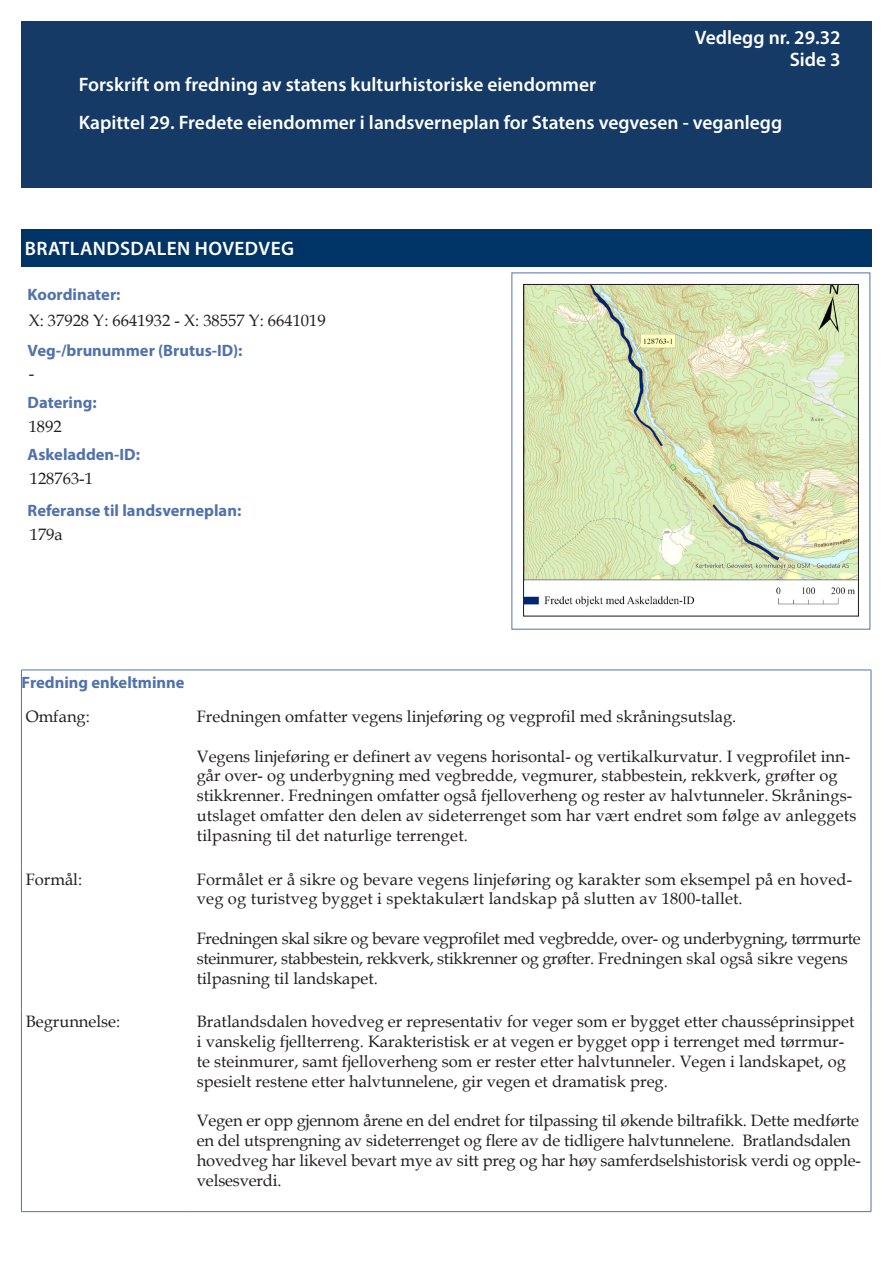
<style>
.page{position:relative;width:893px;height:1263px;background:#fff}
.page>*{position:absolute;margin:0;border:0;box-sizing:border-box;transform-origin:0 0}
.Overskrift_1_MyrPro{font:600 19.5px/22.4px "Myriad Pro";color:#fff;text-align:right}
.Overskrift_1_MyrPro-2{font:600 19.5px "Myriad Pro";letter-spacing:.02em;color:#fff}
.Tekst_-_data_11{font:16.5px/19.8px "Book Antiqua";color:#231f20}
.Tekst_-_data_11-2{font:16.5px/19.8px "Book Antiqua";letter-spacing:-.02em;color:#231f20}
.Overskrift_2_MyrPro{font:700 16.5px "Myriad Pro";color:#5172aa}
</style>
<div class="page">
<div style="left:21px;top:21px;width:851px;height:167px;background:#143a65"></div>
<div style="left:21px;top:230px;width:851px;height:37px;background:#036"></div>
<hr style="left:21px;top:670px;width:170px;height:1px;background:#5172aa">
<hr style="left:21px;top:670px;width:1px;height:34px;background:#5172aa">
<hr style="left:191px;top:670px;width:680px;height:1px;background:#5172aa">
<hr style="left:871px;top:670px;width:1px;height:34px;background:#5172aa">
<hr style="left:21px;top:704px;width:1px;height:162px;background:#5172aa">
<hr style="left:871px;top:704px;width:1px;height:162px;background:#5172aa">
<hr style="left:21px;top:866px;width:1px;height:143px;background:#5172aa">
<hr style="left:871px;top:866px;width:1px;height:143px;background:#5172aa">
<hr style="left:21px;top:1009px;width:1px;height:202px;background:#5172aa">
<hr style="left:871px;top:1009px;width:1px;height:202px;background:#5172aa">
<hr style="left:21px;top:1211px;width:170px;height:1px;background:#5172aa">
<hr style="left:191px;top:1211px;width:680px;height:1px;background:#5172aa">
<img style="left:525px;top:286px;width:332px;height:321px">
<div style="left:523px;top:284px;width:336px;height:333px;border:1px solid #231f20"></div>
<p class="Overskrift_1_MyrPro" style="left:79px;top:73px;width:519px">Forskrift om fredning av statens kulturhistoriske eiendommer</p>
<p class="Overskrift_1_MyrPro" style="left:695px;top:26px;width:147px">Vedlegg nr. 29.32<br>Side 3</p>
<p class="Overskrift_1_MyrPro" style="left:79px;top:111px;width:705px">Kapittel 29. Fredete eiendommer i landsverneplan for Statens vegvesen - veganlegg</p>
<p class="Overskrift_1_MyrPro-2" style="left:25px;top:236px;width:271px">BRATLANDSDALEN HOVEDVEG</p>
<p class="Overskrift_2_MyrPro" style="left:28px;top:283px;width:94px">Koordinater:</p>
<p class="Tekst_-_data_11" style="left:29px;top:310px;width:299px">X: 37928 Y: 6641932 - X: 38557 Y: 6641019</p>
<p class="Overskrift_2_MyrPro" style="left:28px;top:340px;width:216px">Veg-/brunummer (Brutus-ID):</p>
<p class="Tekst_-_data_11" style="left:29px;top:363px;width:7px">-</p>
<p class="Overskrift_2_MyrPro" style="left:28px;top:391px;width:71px">Datering:</p>
<p class="Tekst_-_data_11" style="left:29px;top:416px;width:34px">1892</p>
<p class="Overskrift_2_MyrPro" style="left:28px;top:444px;width:114px">Askeladden-ID:</p>
<p class="Tekst_-_data_11" style="left:30px;top:468px;width:65px">128763-1</p>
<p class="Overskrift_2_MyrPro" style="left:28px;top:500px;width:215px">Referanse til landsverneplan:</p>
<p class="Tekst_-_data_11" style="left:30px;top:524px;width:34px">179a</p>
<p class="Overskrift_2_MyrPro" style="left:22px;top:672px;width:165px">Fredning enkeltminne</p>
<p class="Tekst_-_data_11" style="left:26px;top:706px;width:66px">Omfang:</p>
<p class="Tekst_-_data_11" style="left:197px;top:706px;width:541px">Fredningen omfatter vegens linjeføring og vegprofil med skråningsutslag.</p>
<p class="Tekst_-_data_11" style="left:197px;top:746px;width:661px">Vegens linjeføring er definert av vegens horisontal- og vertikalkurvatur. I vegprofilet inn&shy;går over- og underbygning med vegbredde, vegmurer, stabbestein, rekkverk, grøfter og stikkrenner. Fredningen omfatter også fjelloverheng og rester av halvtunneler. Skrånings&shy;utslaget omfatter den delen av sideterrenget som har vært endret som følge av anleggets tilpasning til det naturlige terrenget.</p>
<p class="Tekst_-_data_11" style="left:26px;top:869px;width:58px">Formål:</p>
<p class="Tekst_-_data_11" style="left:197px;top:869px;width:657px">Formålet er å sikre og bevare vegens linjeføring og karakter som eksempel på en hoved&shy;veg og turistveg bygget i spektakulært landskap på slutten av 1800-tallet.</p>
<p class="Tekst_-_data_11-2" style="left:197px;top:928px;width:665px">Fredningen skal sikre og bevare vegprofilet med vegbredde, over- og underbygning, tørrmurte steinmurer, stabbestein, rekkverk, stikkrenner og grøfter. Fredningen skal også sikre vegens tilpasning til landskapet.</p>
<p class="Tekst_-_data_11" style="left:26px;top:1011px;width:96px">Begrunnelse:</p>
<p class="Tekst_-_data_11" style="left:197px;top:1011px;width:659px">Bratlandsdalen hovedveg er representativ for veger som er bygget etter chausséprinsippet i vanskelig fjellterreng. Karakteristisk er at vegen er bygget opp i terrenget med tørrmur&shy;te steinmurer, samt fjelloverheng som er rester etter halvtunneler. Vegen i landskapet, og spesielt restene etter halvtunnelene, gir vegen et dramatisk preg.</p>
<p class="Tekst_-_data_11" style="left:197px;top:1110px;width:666px">Vegen er opp gjennom årene en del endret for tilpassing til økende biltrafikk. Dette medførte en del utsprengning av sideterrenget og flere av de tidligere halvtunnelene. Bratlandsdalen hovedveg har likevel bevart mye av sitt preg og har høy samferdselshistorisk verdi og opple&shy;velsesverdi.</p>
</div>
